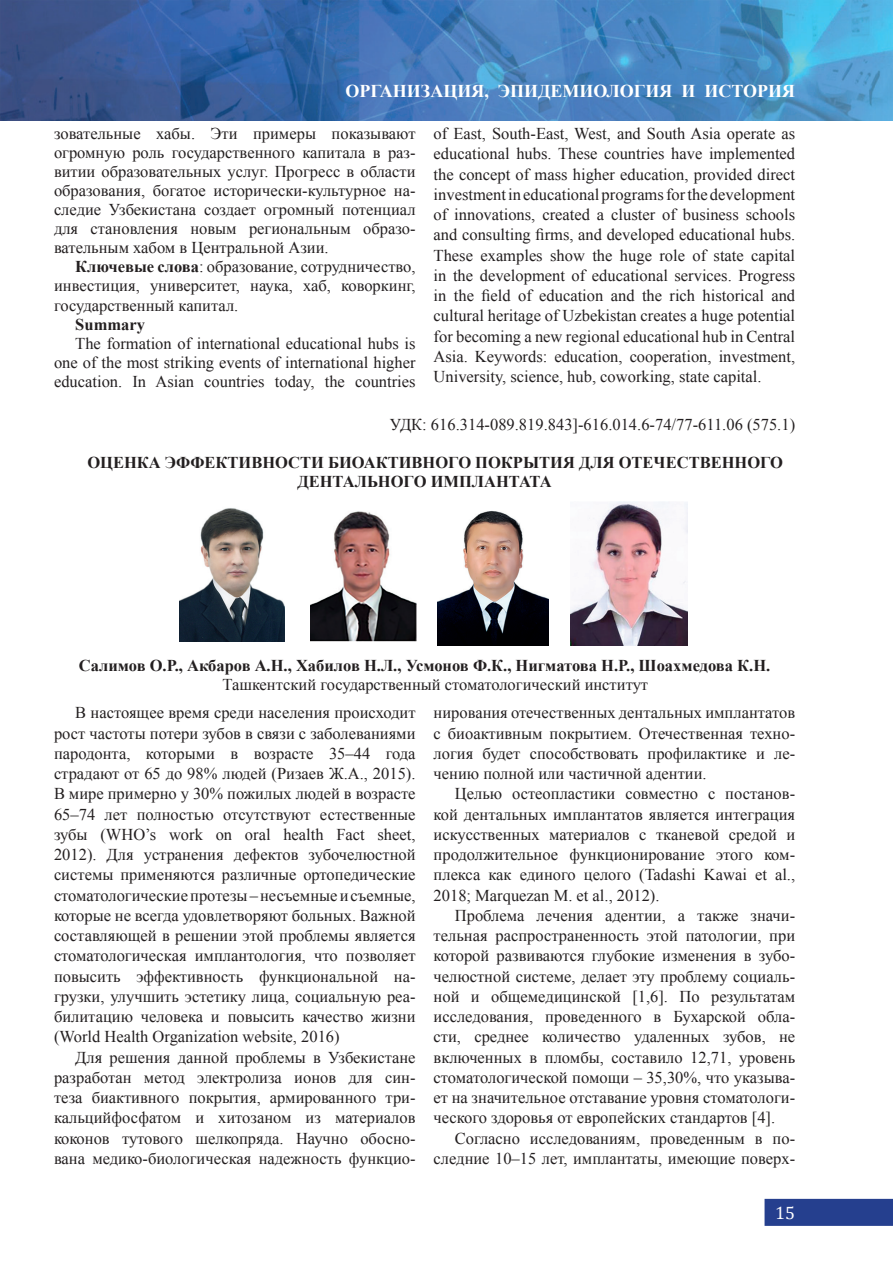
<style>
.page{position:relative;width:893px;height:1263px;background:#fff}
.page>*{position:absolute;margin:0;border:0;box-sizing:border-box;transform-origin:0 0}
.t1{font:700 18px "Times New Roman";color:#fff}
.t2{font:18px "Cambria";color:#fff}
.t3{font:16.5px/20.2px "Times New Roman";color:#231f20;text-align:justify}
.t4{font:700 16.5px/19px "Times New Roman";color:#231f20}
.s1{font-weight:700}
</style>
<div class="page">
<img style="left:0;top:0;width:893px;height:121px">
<div style="left:764px;top:1199px;width:129px;height:27px;background:#253f8e;border:2px solid #253f8e"></div>
<img style="left:179px;top:508px;width:106px;height:134px">
<img style="left:310px;top:511px;width:106px;height:130px">
<img style="left:437px;top:511px;width:112px;height:134px">
<img style="left:570px;top:501px;width:118px;height:144px">
<p class="t1" style="left:345px;top:79px;width:451px">ОРГАНИЗАЦИЯ, ЭПИДЕМИОЛОГИЯ И ИСТОРИЯ</p>
<p class="t3" style="left:54px;top:124px;width:363px;line-height:19px">зовательные хабы. Эти примеры показывают огромную роль государственного капитала в раз&shy;витии образовательных услуг. Прогресс в области образования, богатое исторически-культурное на&shy;следие Узбекистана создает огромный потенциал для становления новым региональным образо&shy;вательным хабом в Центральной Азии.</p>
<p class="t3" style="left:54px;top:257px;width:363px;line-height:19px;text-indent:21px"><span class="s1">Ключевые слова</span>: образование, сотрудничество, инвестиция, университет, наука, хаб, коворкинг, государственный капитал.</p>
<p class="t4" style="left:75px;top:314px;width:71px">Summary</p>
<p class="t3" style="left:54px;top:333px;width:363px;line-height:19px;text-indent:21px">The formation of international educational hubs is one of the most striking events of international higher education. In Asian countries today, the countries</p>
<p class="t3" style="left:434px;top:123px;width:363px">of East, South-East, West, and South Asia operate as educational hubs. These countries have implemented the concept of mass higher education, provided direct investment in educational programs for the development of innovations, created a cluster of business schools and consulting firms, and developed educational hubs.<br>These examples show the huge role of state capital in the development of educational services. Progress in the field of education and the rich historical and cultural heritage of Uzbekistan creates a huge potential for becoming a new regional educational hub in Central Asia. Keywords: education, cooperation, investment, University, science, hub, coworking, state capital.</p>
<p class="t3" style="left:390px;top:414px;width:407px">УДК: 616.314-089.819.843]-616.014.6-74/77-611.06 (575.1)</p>
<p class="t4" style="left:297px;top:452px;width:487px;text-indent:-210px">ОЦЕНКА ЭФФЕКТИВНОСТИ БИОАКТИВНОГО ПОКРЫТИЯ ДЛЯ ОТЕЧЕСТВЕННОГО<br>ДЕНТАЛЬНОГО ИМПЛАНТАТА</p>
<p class="t4" style="left:79px;top:656px;width:693px">Салимов О.Р., Акбаров А.Н., Хабилов Н.Л., Усмонов Ф.К., Нигматова Н.Р., Шоахмедова К.Н.</p>
<p class="t3" style="left:75px;top:671px;width:574px;line-height:27.9px;text-indent:147px">Ташкентский государственный стоматологический институт<br>В настоящее время среди населения происходит</p>
<p class="t3" style="left:54px;top:723px;width:363px">рост частоты потери зубов в связи с заболеваниями пародонта, которыми в возрасте 35–44 года страдают от 65 до 98% людей (Ризаев Ж.А., 2015).<br>В мире примерно у 30% пожилых людей в возрасте 65–74 лет полностью отсутствуют естественные зубы (WHO’s work on oral health Fact sheet, 2012). Для устранения дефектов зубочелюстной системы применяются различные ортопедические стоматологические протезы – несъемные и съемные, которые не всегда удовлетворяют больных. Важной составляющей в решении этой проблемы является стоматологическая имплантология, что позволяет повысить эффективность функциональной на&shy;грузки, улучшить эстетику лица, социальную реа&shy;билитацию человека и повысить качество жизни (World Health Organization website, 2016)</p>
<p class="t3" style="left:54px;top:1047px;width:363px;text-indent:21px">Для решения данной проблемы в Узбекистане разработан метод электролиза ионов для син&shy;теза биактивного покрытия, армированного три&shy;кальцийфосфатом и хитозаном из материалов коконов тутового шелкопряда. Научно обосно&shy;вана медико-биологическая надежность функцио-</p>
<p class="t3" style="left:434px;top:702px;width:363px">нирования отечественных дентальных имплантатов с биоактивным покрытием. Отечественная техно&shy;логия будет способствовать профилактике и ле&shy;чению полной или частичной адентии.</p>
<p class="t3" style="left:434px;top:783px;width:363px;text-indent:21px">Целью остеопластики совместно с постанов&shy;кой дентальных имплантатов является интеграция искусственных материалов с тканевой средой и продолжительное функционирование этого ком&shy;плекса как единого целого (Tadashi Kawai et al., 2018; Marquezan M. et al., 2012).</p>
<p class="t3" style="left:434px;top:905px;width:363px;text-indent:21px">Проблема лeчения адентии, а также значи&shy;тельная распространенность этой патологии, при которой развиваются глубокие изменения в зубо&shy;чeлюстной системе, делает эту проблему социаль&shy;ной и общемeдицинской [1,6]. По результатам исследования, проведенного в Бухарской обла&shy;сти, среднее количество удаленных зубов, не включенных в пломбы, составило 12,71, уровень стоматологической помощи – 35,30%, что указыва&shy;ет на значительное отставание уровня стоматологи&shy;ческого здоровья от европейских стандартов [4].</p>
<p class="t3" style="left:434px;top:1127px;width:363px;text-align:right">Согласно исследованиям, проведенным в по&shy;следние 10–15 лет, имплантаты, имеющие поверх-</p>
<p class="t2" style="left:775px;top:1202px;width:21px">15</p>
</div>
